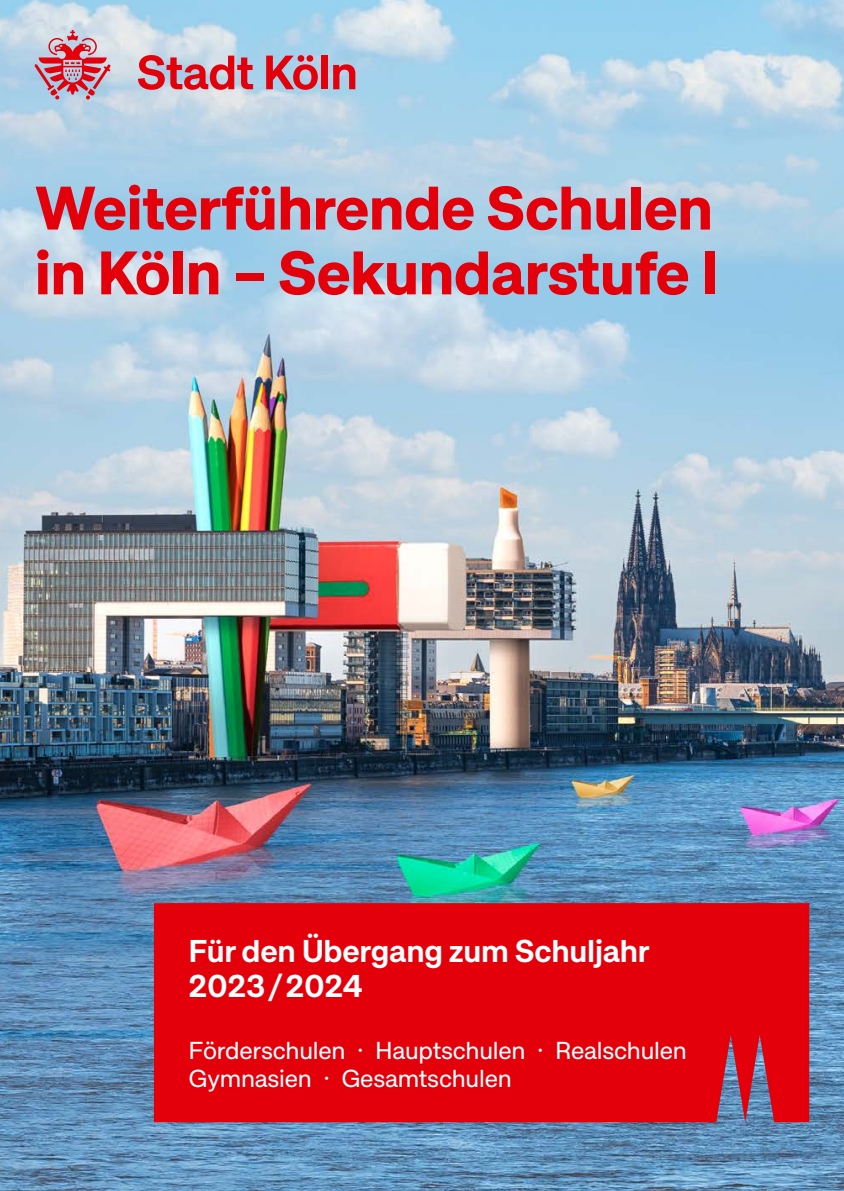
<style>
.page{position:relative;width:844px;height:1191px;background:#fff}
.page>*{position:absolute;margin:0;border:0;box-sizing:border-box;transform-origin:0 0}
.t1{font:700 61.25px/64.8px "Approach Koeln";letter-spacing:-.01em;color:#e3000b}
.t2{font:600 31.5px/35px "Approach Koeln";letter-spacing:-.01em;color:#fff}
.t3{font:24.5px/28px "Approach Koeln";letter-spacing:-.01em;color:#fff}
</style>
<div class="page">
<img style="left:0;top:0;width:843px;height:1191px">
<div style="left:154px;top:903px;width:655px;height:219px;background:#e3000b"></div>
<svg style="left:35px;top:30px;width:76px;height:69px;background:#c890a0"></svg>
<svg style="left:138px;top:55px;width:115px;height:35px;background:#ce7180"></svg>
<svg style="left:266px;top:56px;width:52px;height:34px;background:#c76273"></svg>
<div style="left:321px;top:56px;width:7px;height:33px;background:#e3000b"></div>
<svg style="left:333px;top:64px;width:22px;height:25px"></svg>
<p class="t1" style="left:35px;top:174px;width:685px">Weiterführende Schulen in Köln – Sekundarstufe I</p>
<p class="t2" style="left:189px;top:932px;width:462px">Für den Übergang zum Schuljahr<br>2023/2024</p>
<p class="t3" style="left:189px;top:1036px;width:499px">Förderschulen · Hauptschulen · Realschulen<br>Gymnasien · Gesamtschulen</p>
</div>
